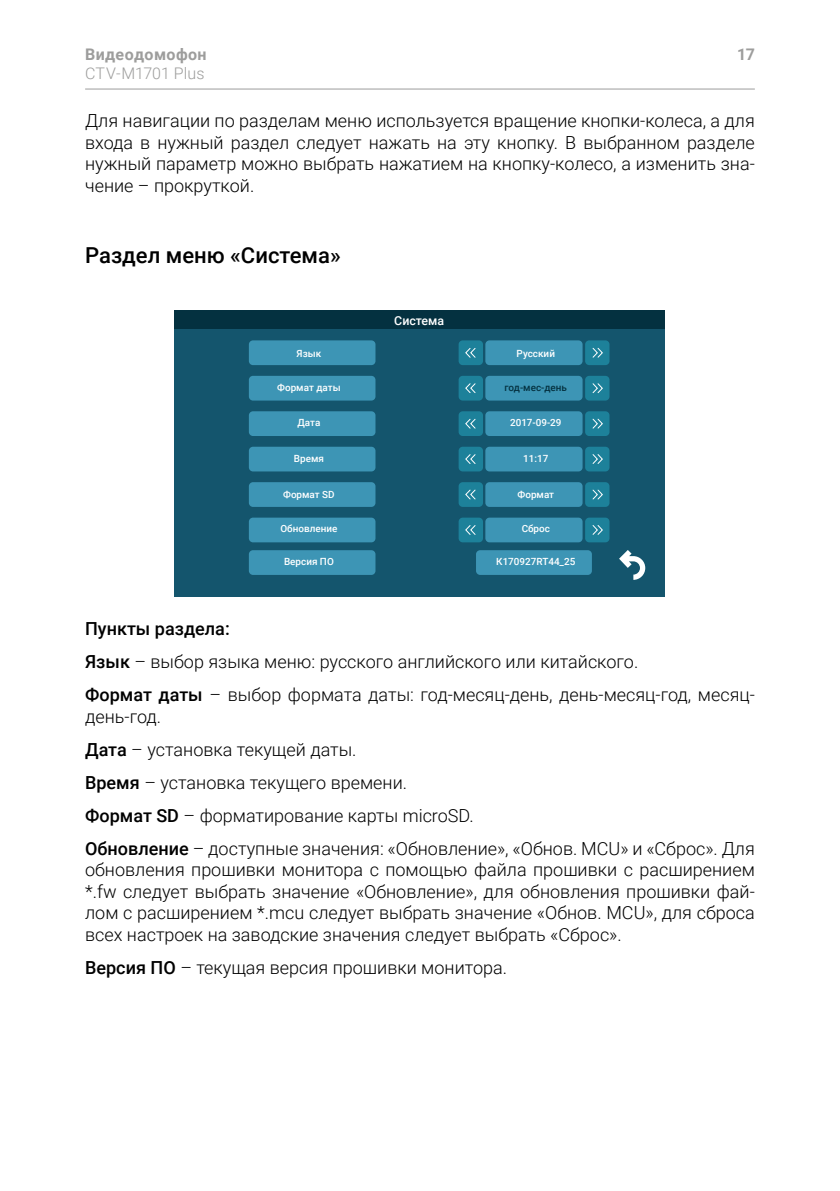
<style>
.page{position:relative;width:840px;height:1191px;background:#fff}
.page>*{position:absolute;margin:0;border:0;box-sizing:border-box;transform-origin:0 0}
.t1{font:500 22px "Roboto";color:#000}
.t2{font:300 18px/21.6px "Roboto";color:#000;text-align:justify}
.t3{font:700 16px "Roboto";letter-spacing:.025em;color:#9d9d9c}
.t4{font:300 16px "Roboto";letter-spacing:.005em;color:#9d9d9c}
.t5{font:500 12.4px "Roboto";color:#fff}
.t6{font:500 9.8px "Roboto";color:#fff}
.t7{font:500 9.8px "Roboto";color:#043140}
.s1{font-weight:500}
</style>
<div class="page">
<hr style="left:85px;top:89px;width:669px;height:1px;background:#9d9d9c">
<div style="left:175px;top:311px;width:489px;height:285px;background:#14556d"></div>
<div style="left:175px;top:311px;width:489px;height:18px;background:#043140"></div>
<svg style="left:619px;top:550px;width:26px;height:30px"></svg>
<div style="left:249px;top:340px;width:126px;height:25px;background:#3d95b5;border-radius:4px"></div>
<div style="left:249px;top:376px;width:126px;height:24px;background:#3d95b5;border-radius:4px"></div>
<div style="left:249px;top:411px;width:126px;height:25px;background:#3d95b5;border-radius:4px"></div>
<div style="left:249px;top:447px;width:126px;height:24px;background:#3d95b5;border-radius:4px"></div>
<div style="left:249px;top:482px;width:126px;height:25px;background:#3d95b5;border-radius:4px"></div>
<div style="left:249px;top:517px;width:126px;height:25px;background:#3d95b5;border-radius:4px"></div>
<div style="left:249px;top:550px;width:126px;height:25px;background:#3d95b5;border-radius:4px"></div>
<div style="left:485px;top:340px;width:97px;height:25px;background:#3d95b5;border-radius:4px"></div>
<div style="left:485px;top:376px;width:97px;height:24px;background:#3d95b5;border-radius:4px"></div>
<div style="left:485px;top:411px;width:97px;height:25px;background:#3d95b5;border-radius:4px"></div>
<div style="left:485px;top:447px;width:97px;height:24px;background:#3d95b5;border-radius:4px"></div>
<div style="left:485px;top:482px;width:97px;height:25px;background:#3d95b5;border-radius:4px"></div>
<div style="left:485px;top:517px;width:97px;height:25px;background:#3d95b5;border-radius:4px"></div>
<div style="left:458px;top:340px;width:24px;height:25px;background:#1d819a;border-radius:4px"></div>
<div style="left:458px;top:376px;width:24px;height:24px;background:#1d819a;border-radius:4px"></div>
<div style="left:458px;top:411px;width:24px;height:25px;background:#1d819a;border-radius:4px"></div>
<div style="left:458px;top:447px;width:24px;height:24px;background:#1d819a;border-radius:4px"></div>
<div style="left:458px;top:482px;width:24px;height:25px;background:#1d819a;border-radius:4px"></div>
<div style="left:458px;top:517px;width:24px;height:25px;background:#1d819a;border-radius:4px"></div>
<div style="left:475px;top:550px;width:116px;height:25px;background:#3d95b5;border-radius:4px"></div>
<svg style="left:465px;top:348px;width:11px;height:10px"></svg>
<svg style="left:465px;top:383px;width:11px;height:10px"></svg>
<svg style="left:465px;top:418px;width:11px;height:11px"></svg>
<svg style="left:465px;top:454px;width:11px;height:10px"></svg>
<svg style="left:465px;top:489px;width:11px;height:11px"></svg>
<svg style="left:465px;top:525px;width:11px;height:10px"></svg>
<div style="left:584px;top:517px;width:25px;height:25px;background:#1d819a;border-radius:4px"></div>
<div style="left:584px;top:482px;width:25px;height:25px;background:#1d819a;border-radius:4px"></div>
<div style="left:584px;top:447px;width:25px;height:24px;background:#1d819a;border-radius:4px"></div>
<div style="left:584px;top:411px;width:25px;height:25px;background:#1d819a;border-radius:4px"></div>
<div style="left:584px;top:376px;width:25px;height:24px;background:#1d819a;border-radius:4px"></div>
<div style="left:584px;top:340px;width:25px;height:25px;background:#1d819a;border-radius:4px"></div>
<svg style="left:592px;top:525px;width:11px;height:10px"></svg>
<svg style="left:592px;top:489px;width:11px;height:11px"></svg>
<svg style="left:592px;top:454px;width:11px;height:10px"></svg>
<svg style="left:592px;top:418px;width:11px;height:11px"></svg>
<svg style="left:592px;top:383px;width:11px;height:10px"></svg>
<svg style="left:592px;top:348px;width:11px;height:10px"></svg>
<p class="t3" style="left:85px;top:43px;width:123px">Видеодомофон</p>
<p class="t4" style="left:85px;top:62px;width:121px">CTV-M1701 Plus</p>
<p class="t3" style="left:736px;top:43px;width:19px">17</p>
<p class="t2" style="left:85px;top:109px;width:670px">Для навигации по разделам меню используется вращение кнопки-колеса, а для входа в нужный раздел следует нажать на эту кнопку. В выбранном разделе нужный параметр можно выбрать нажатием на кнопку-колесо, а изменить зна&shy;чение – прокруткой.</p>
<p class="t1" style="left:85px;top:239px;width:257px">Раздел меню «Система»</p>
<p class="t6" style="left:296px;top:346px;width:26px">Язык</p>
<p class="t6" style="left:277px;top:381px;width:65px">Формат даты</p>
<p class="t6" style="left:297px;top:415px;width:24px">Дата</p>
<p class="t6" style="left:294px;top:452px;width:32px">Время</p>
<p class="t6" style="left:283px;top:487px;width:53px">Формат SD</p>
<p class="t6" style="left:280px;top:522px;width:58px">Обновление</p>
<p class="t6" style="left:284px;top:555px;width:51px">Версия ПО</p>
<p class="t5" style="left:394px;top:312px;width:51px">Система</p>
<p class="t6" style="left:516px;top:346px;width:40px">Русский</p>
<p class="t7" style="left:504px;top:381px;width:64px">год-мес-день</p>
<p class="t6" style="left:510px;top:415px;width:53px">2017-09-29</p>
<p class="t6" style="left:523px;top:452px;width:27px">11:17</p>
<p class="t6" style="left:517px;top:487px;width:38px">Формат</p>
<p class="t6" style="left:521px;top:522px;width:30px">Сброс</p>
<p class="t6" style="left:496px;top:555px;width:80px">К170927RT44_25</p>
<p class="t2" style="left:85px;top:611px;width:670px;line-height:33px;text-align:left"><span class="s1">Пункты раздела:<br>Язык</span> – выбор языка меню: русского английского или китайского.<br><span class="s1">Формат даты</span> – выбор формата даты: год-месяц-день, день-месяц-год, месяц-</p>
<p class="t2" style="left:85px;top:699px;width:670px;line-height:33px;text-align:left">день-год.<br><span class="s1">Дата</span> – установка текущей даты.<br><span class="s1">Время</span> – установка текущего времени.<br><span class="s1">Формат SD</span> – форматирование карты microSD.<br><span class="s1">Обновление</span> – доступные значения: «Обновление», «Обнов. MCU» и «Сброс». Для</p>
<p class="t2" style="left:85px;top:858px;width:670px">обновления прошивки монитора с помощью файла прошивки с расширением *.fw следует выбрать значение «Обновление», для обновления прошивки фай&shy;лом с расширением *.mcu следует выбрать значение «Обнов. MCU», для сброса всех настроек на заводские значения следует выбрать «Сброс».</p>
<p class="t2" style="left:85px;top:956px;width:423px"><span class="s1">Версия ПО</span> – текущая версия прошивки монитора.</p>
</div>
